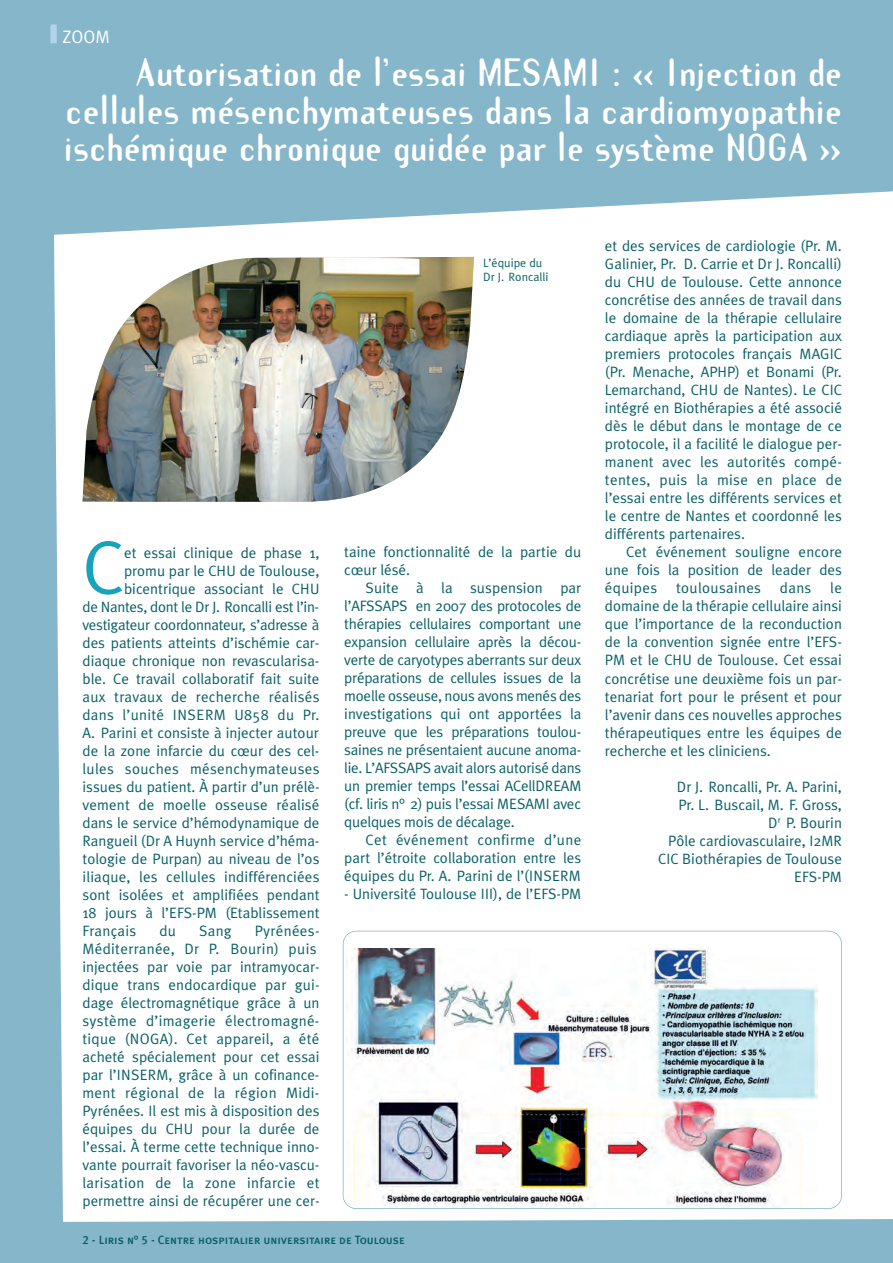
<style>
.page{position:relative;width:893px;height:1263px;background:#86b6c9}
.page>*{position:absolute;margin:0;border:0;box-sizing:border-box;transform-origin:0 0}
.t1{font:75.9px "Meta Plus Normal";color:#18a2bc}
.t2{font:700 34.5px/37.5px "Template Gothic";color:#fff;text-align:justify}
.t3{font:18px "Meta Plus Normal Caps";color:#fff}
.t4{font:15px/18px "Meta Plus Normal";color:#095f68;text-align:justify}
.t5{font:15px "Meta Plus Normal";letter-spacing:.02em;color:#095f68}
.t6{font:15px "Meta Plus Normal";letter-spacing:-.02em;color:#095f68}
.t7{font:12px "Meta Plus Medium Caps";color:#095f68}
.t8{font:12px/13.5px "Meta Plus Normal";color:#095f68}
</style>
<div class="page">
<div style="left:54px;top:191px;width:839px;height:1031px;background:#fff"></div>
<svg style="left:50px;top:25px;width:7px;height:18px"></svg>
<div style="left:343px;top:931px;width:498px;height:277px;background:#fff;border-radius:13px"></div>
<img style="left:346px;top:948px;width:472px;height:260px">
<div style="left:343px;top:931px;width:499px;height:278px;border:2px solid #86b6c9;border-radius:14px"></div>
<svg style="left:82px;top:257px;width:392px;height:245px;background:#e8e7df"></svg>
<img style="left:87px;top:258px;width:383px;height:244px">
<p class="t3" style="left:63px;top:27px;width:49px">ZOOM</p>
<h2 class="t2" style="left:64px;top:57px;width:779px;text-indent:71px">Autorisation de l’essai MESAMI : « Injection de cellules mésenchymateuses dans la cardiomyopathie ischémique chronique guidée par le système NOGA »</h2>
<p class="t8" style="left:483px;top:257px;width:67px">L’équipe du<br>Dr J. Roncalli</p>
<h1 class="t1" style="left:82px;top:538px;width:43px">C</h1>
<p class="t4" style="left:124px;top:545px;width:197px">et essai clinique de phase 1,</p>
<p class="t4" style="left:124px;top:563px;width:197px">promu par le CHU de Toulouse,</p>
<p class="t4" style="left:124px;top:581px;width:197px">bicentrique associant le CHU</p>
<p class="t6" style="left:82px;top:601px;width:238px">de Nantes, dont le Dr J. Roncalli est l’in-</p>
<p class="t6" style="left:82px;top:619px;width:238px">vestigateur coordonnateur, s’adresse à</p>
<p class="t4" style="left:82px;top:635px;width:238px">des patients atteints d’ischémie car-</p>
<p class="t4" style="left:82px;top:653px;width:238px">diaque chronique non revascularisa-</p>
<p class="t4" style="left:82px;top:671px;width:238px">ble. Ce travail collaboratif fait suite</p>
<p class="t5" style="left:82px;top:691px;width:238px">aux travaux de recherche réalisés</p>
<p class="t5" style="left:82px;top:709px;width:239px">dans l’unité INSERM U858 du Pr.</p>
<p class="t4" style="left:82px;top:725px;width:238px">A. Parini et consiste à injecter autour</p>
<p class="t4" style="left:82px;top:743px;width:238px">de la zone infarcie du cœur des cel-</p>
<p class="t5" style="left:82px;top:763px;width:238px">lules souches mésenchymateuses</p>
<p class="t4" style="left:82px;top:779px;width:239px">issues du patient. À partir d’un prélè-</p>
<p class="t4" style="left:82px;top:797px;width:239px">vement de moelle osseuse réalisé</p>
<p class="t4" style="left:82px;top:815px;width:238px">dans le service d’hémodynamique de</p>
<p class="t4" style="left:82px;top:833px;width:238px">Rangueil (Dr A Huynh service d’héma-</p>
<p class="t4" style="left:82px;top:851px;width:238px">tologie de Purpan) au niveau de l’os</p>
<p class="t4" style="left:82px;top:869px;width:238px">iliaque, les cellules indifférenciées</p>
<p class="t4" style="left:82px;top:887px;width:239px">sont isolées et amplifiées pendant</p>
<p class="t4" style="left:82px;top:905px;width:239px">18 jours à l’EFS-PM (Etablissement</p>
<p class="t5" style="left:82px;top:925px;width:55px">Français</p>
<p class="t4" style="left:159px;top:923px;width:18px">du</p>
<p class="t4" style="left:199px;top:923px;width:34px">Sang</p>
<p class="t4" style="left:82px;top:923px;width:239px;text-align:left;text-indent:172px">Pyrénées-Méditerranée, Dr P. Bourin) puis injectées par voie par intramyocar&shy;dique trans endocardique par gui&shy;dage électromagnétique grâce à un système d’imagerie électromagné&shy;tique (NOGA). Cet appareil, a été acheté spécialement pour cet essai par l’INSERM, grâce à un cofinance&shy;ment régional de la région Midi-Pyrénées. Il est mis à disposition des équipes du CHU pour la durée de l’essai. À terme cette technique inno&shy;vante pourrait favoriser la néo-vascu&shy;larisation de la zone infarcie et permettre ainsi de récupérer une cer-</p>
<p class="t4" style="left:344px;top:544px;width:238px">taine fonctionnalité de la partie du cœur lésé.</p>
<p class="t4" style="left:344px;top:580px;width:239px;text-indent:21px">Suite à la suspension par l’AFSSAPS en 2007 des protocoles de thérapies cellulaires comportant une expansion cellulaire après la décou&shy;verte de caryotypes aberrants sur deux préparations de cellules issues de la moelle osseuse, nous avons menés des investigations qui ont apportées la preuve que les préparations toulou&shy;saines ne présentaient aucune anoma&shy;lie. L’AFSSAPS avait alors autorisé dans un premier temps l’essai ACellDREAM (cf. liris n° 2) puis l’essai MESAMI avec quelques mois de décalage.</p>
<p class="t4" style="left:344px;top:832px;width:238px;text-indent:21px">Cet événement confirme d’une part l’étroite collaboration entre les équipes du Pr. A. Parini de l’(INSERM</p>
<p class="t4" style="left:344px;top:886px;width:238px">- Université Toulouse III), de l’EFS-PM</p>
<p class="t7" style="left:82px;top:1233px;width:324px">2 - Liris n° 5 - Centre hospitalier universitaire de Toulouse</p>
<p class="t4" style="left:605px;top:238px;width:239px">et des services de cardiologie (Pr. M.<br>Galinier, Pr. D. Carrie et Dr J. Roncalli) du CHU de Toulouse. Cette annonce concrétise des années de travail dans le domaine de la thérapie cellulaire cardiaque après la participation aux premiers protocoles français MAGIC (Pr. Menache, APHP) et Bonami (Pr.<br>Lemarchand, CHU de Nantes). Le CIC intégré en Biothérapies a été associé dès le début dans le montage de ce protocole, il a facilité le dialogue per&shy;manent avec les autorités compé&shy;tentes, puis la mise en place de l’essai entre les différents services et le centre de Nantes et coordonné les différents partenaires.</p>
<p class="t4" style="left:605px;top:544px;width:238px;text-indent:21px">Cet événement souligne encore une fois la position de leader des équipes</p>
<p class="t5" style="left:676px;top:582px;width:87px">toulousaines</p>
<p class="t4" style="left:780px;top:580px;width:33px">dans</p>
<p class="t4" style="left:605px;top:580px;width:238px;text-indent:225px">le domaine de la thérapie cellulaire ainsi que l’importance de la reconduction de la convention signée entre l’EFS-PM et le CHU de Toulouse. Cet essai concrétise une deuxième fois un par&shy;tenariat fort pour le présent et pour l’avenir dans ces nouvelles approches thérapeutiques entre les équipes de recherche et les cliniciens.</p>
<p class="t4" style="left:658px;top:778px;width:185px;text-align:right">Dr J. Roncalli, Pr. A. Parini,<br>Pr. L. Buscail, M. F. Gross,<br>D<sup>r</sup> P. Bourin<br>Pôle cardiovasculaire, I2MR<br>CIC Biothérapies de Toulouse<br>EFS-PM</p>
</div>
